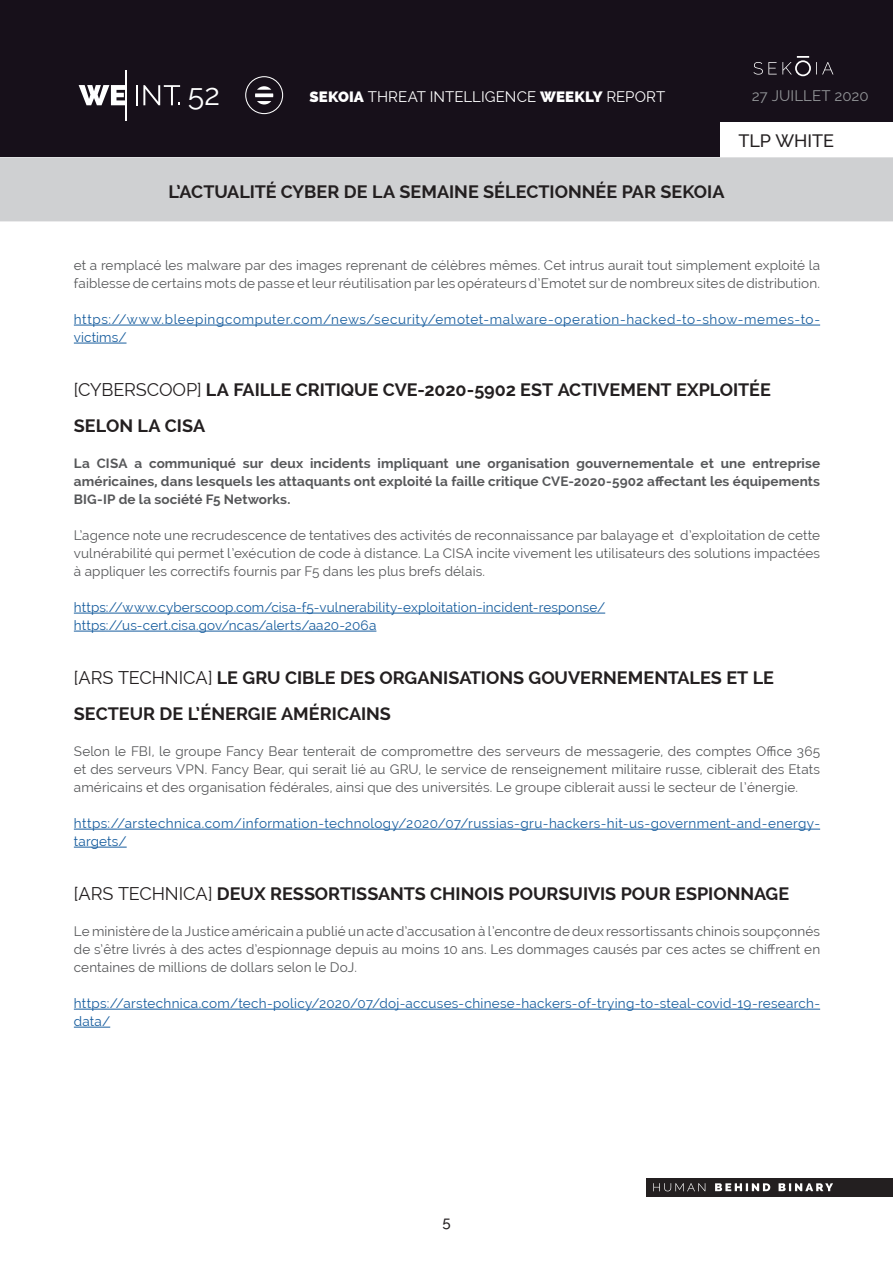
<style>
.page{position:relative;width:893px;height:1263px;background:#fff}
.page>*{position:absolute;margin:0;border:0;box-sizing:border-box;transform-origin:0 0}
.t1{font:30px "Raleway";color:#fff}
.t2{font:700 18px/36px "Raleway";color:#231f20}
.t3{font:500 18px "Raleway";letter-spacing:-.01em;color:#231f20}
.t4{font:15px "Raleway";color:#fff}
.t5{font:15px "Raleway";color:#939598}
.t6{font:500 15px "Raleway";color:#231f20}
.t7{font:13.5px/18px "Raleway";letter-spacing:.01em;color:#57585a;text-align:justify}
.t8{font:13.5px/18px "Raleway";letter-spacing:.025em;color:#175d9e}
.t9{font:700 13.5px/18px "Raleway";letter-spacing:.01em;color:#57585a;text-align:justify}
.t10{font:13.5px/18px "Raleway";letter-spacing:.045em;color:#175d9e}
.s1{font-weight:800}
.s2{font-weight:400}
</style>
<div class="page">
<div style="left:646px;top:1178px;width:247px;height:18px;background:#231f20"></div>
<svg style="left:653px;top:1183px;width:180px;height:8px"></svg>
<div style="left:0;top:0;width:893px;height:157px;background:#17101a"></div>
<div style="left:720px;top:122px;width:173px;height:37px;background:#fff"></div>
<div style="left:0;top:157px;width:893px;height:64px;background:#cfd0d2"></div>
<hr style="left:136px;top:85px;width:2px;height:20px;background:#fff">
<svg style="left:143px;top:85px;width:37px;height:20px"></svg>
<hr style="left:125px;top:70px;width:1px;height:50px;background:#fff">
<svg style="left:79px;top:85px;width:46px;height:20px"></svg>
<div style="left:245px;top:76px;width:38px;height:38px;border:1px solid #fff;border-radius:50%"></div>
<svg style="left:255px;top:86px;width:18px;height:18px"></svg>
<svg style="left:753px;top:56px;width:80px;height:20px"></svg>
<hr style="left:74px;top:325px;width:746px;height:1px;background:#175d9e">
<hr style="left:74px;top:343px;width:53px;height:1px;background:#175d9e">
<hr style="left:74px;top:613px;width:531px;height:1px;background:#175d9e">
<hr style="left:74px;top:631px;width:302px;height:1px;background:#175d9e">
<hr style="left:74px;top:829px;width:746px;height:1px;background:#175d9e">
<hr style="left:74px;top:847px;width:53px;height:1px;background:#175d9e">
<hr style="left:74px;top:1009px;width:746px;height:1px;background:#175d9e">
<hr style="left:74px;top:1027px;width:36px;height:1px;background:#175d9e">
<h1 class="t1" style="left:188px;top:77px;width:34px">52</h1>
<p class="t4" style="left:309px;top:88px;width:357px"><span class="s1">SEKOIA</span> THREAT INTELLIGENCE <span class="s1">WEEKLY</span> REPORT</p>
<p class="t5" style="left:752px;top:87px;width:118px">27 JUILLET 2020</p>
<p class="t2" style="left:168px;top:174px;width:558px">L’ACTUALITÉ CYBER DE LA SEMAINE SÉLECTIONNÉE PAR SEKOIA</p>
<h2 class="t3" style="left:738px;top:130px;width:97px">TLP WHITE</h2>
<p class="t7" style="left:74px;top:256px;width:748px">et a remplacé les malware par des images reprenant de célèbres mêmes. Cet intrus aurait tout simplement exploité la faiblesse de certains mots de passe et leur réutilisation par les opérateurs d’Emotet sur de nombreux sites de distribution.</p>
<p class="t10" style="left:74px;top:310px;width:748px">https://www.bleepingcomputer.com/news/security/emotet-malware-operation-hacked-to-show-memes-to&shy;victims/</p>
<p class="t2" style="left:74px;top:372px;width:699px"><span class="s2">[CYBERSCOOP]</span> LA FAILLE CRITIQUE CVE-2020-5902 EST ACTIVEMENT EXPLOITÉE<br>SELON LA CISA</p>
<p class="t9" style="left:74px;top:454px;width:748px">La CISA a communiqué sur deux incidents impliquant une organisation gouvernementale et une entreprise américaines, dans lesquels les attaquants ont exploité la faille critique CVE-2020-5902 affectant les équipements BIG-IP de la société F5 Networks.</p>
<p class="t7" style="left:74px;top:526px;width:748px">L’agence note une recrudescence de tentatives des activités de reconnaissance par balayage et d’exploitation de cette vulnérabilité qui permet l’exécution de code à distance. La CISA incite vivement les utilisateurs des solutions impactées à appliquer les correctifs fournis par F5 dans les plus brefs délais.</p>
<p class="t8" style="left:74px;top:598px;width:533px">https://www.cyberscoop.com/cisa-f5-vulnerability-exploitation-incident-response/</p>
<p class="t8" style="left:74px;top:616px;width:304px">https://us-cert.cisa.gov/ncas/alerts/aa20-206a</p>
<p class="t2" style="left:74px;top:660px;width:702px"><span class="s2">[ARS TECHNICA]</span> LE GRU CIBLE DES ORGANISATIONS GOUVERNEMENTALES ET LE<br>SECTEUR DE L’ÉNERGIE AMÉRICAINS</p>
<p class="t7" style="left:74px;top:742px;width:748px">Selon le FBI, le groupe Fancy Bear tenterait de compromettre des serveurs de messagerie, des comptes Office 365 et des serveurs VPN. Fancy Bear, qui serait lié au GRU, le service de renseignement militaire russe, ciblerait des Etats américains et des organisation fédérales, ainsi que des universités. Le groupe ciblerait aussi le secteur de l’énergie.</p>
<p class="t8" style="left:74px;top:814px;width:748px">https://arstechnica.com/information-technology/2020/07/russias-gru-hackers-hit-us-government-and-energy&shy;targets/</p>
<p class="t2" style="left:74px;top:876px;width:717px"><span class="s2">[ARS TECHNICA]</span> DEUX RESSORTISSANTS CHINOIS POURSUIVIS POUR ESPIONNAGE</p>
<p class="t7" style="left:74px;top:922px;width:748px">Le ministère de la Justice américain a publié un acte d’accusation à l’encontre de deux ressortissants chinois soupçonnés de s’être livrés à des actes d’espionnage depuis au moins 10 ans. Les dommages causés par ces actes se chiffrent en centaines de millions de dollars selon le DoJ.</p>
<p class="t8" style="left:74px;top:994px;width:748px">https://arstechnica.com/tech-policy/2020/07/doj-accuses-chinese-hackers-of-trying-to-steal-covid-19-research&shy;data/</p>
<p class="t6" style="left:442px;top:1213px;width:10px">5</p>
</div>
